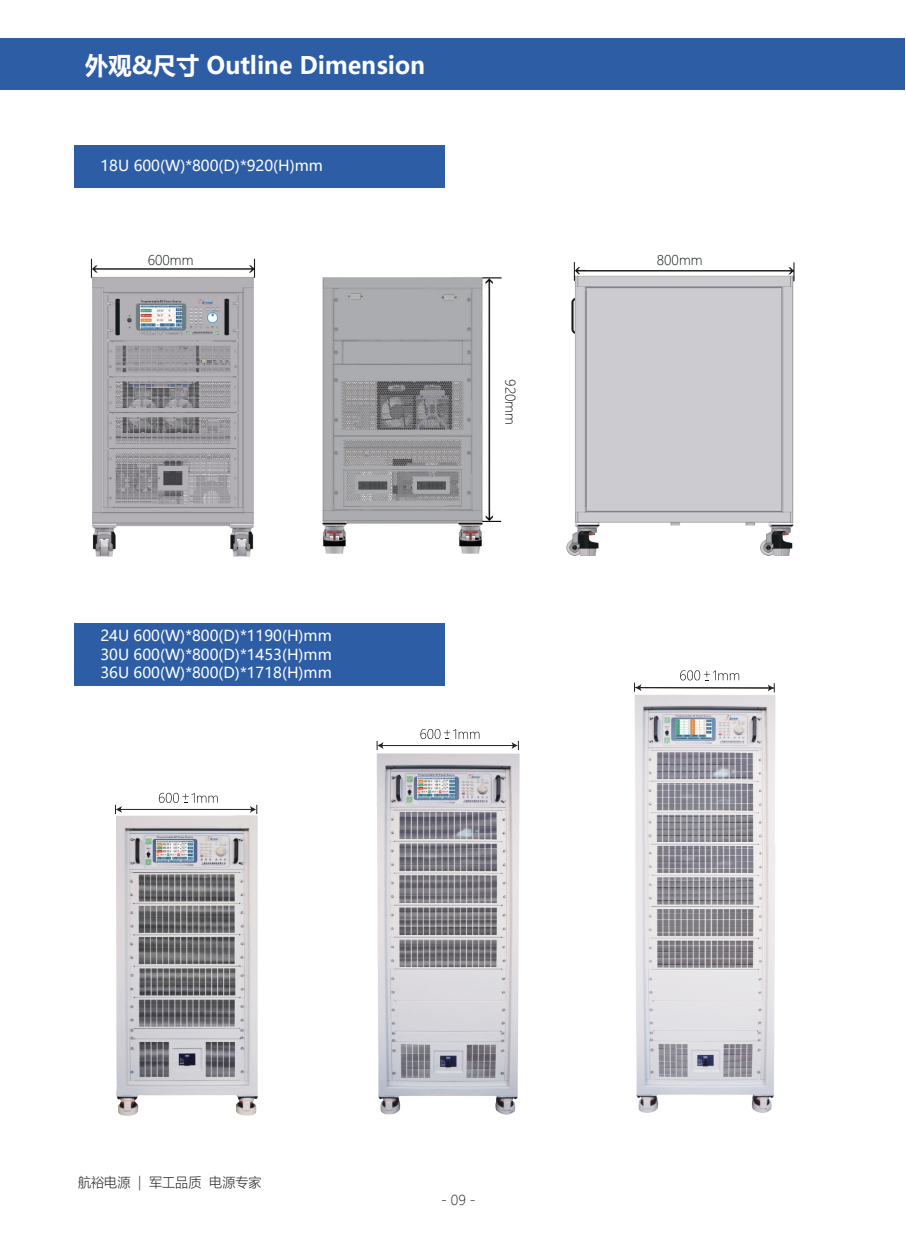
<style>
.page{position:relative;width:906px;height:1238px;background:#fff}
.page>*{position:absolute;margin:0;border:0;box-sizing:border-box;transform-origin:0 0}
.t1{font:700 24px "Microsoft Ya Hei";color:#fff}
.t2{font:15px/18px "Microsoft Ya Hei";color:#fff;text-align:justify}
.t3{font:300 13.5px "Microsoft Ya Hei";color:#262220}
.t4{font:300 13.5px "Microsoft Ya Hei";color:#241f1f}
.t5{font:300 13.2px "Microsoft Ya Hei";color:#121717}
</style>
<div class="page">
<div style="left:0;top:38px;width:905px;height:51px;background:#2c5da5"></div>
<div style="left:75px;top:145px;width:370px;height:43px;background:#2c5da5"></div>
<div style="left:75px;top:623px;width:370px;height:63px;background:#2c5da5"></div>
<img style="left:90px;top:258px;width:166px;height:299px">
<img style="left:566px;top:261px;width:229px;height:295px">
<img style="left:141px;top:305px;width:41px;height:23px">
<img style="left:115px;top:804px;width:143px;height:312px">
<img style="left:156px;top:840px;width:37px;height:21px">
<img style="left:376px;top:742px;width:144px;height:373px">
<svg style="left:159px;top:792px;width:59px;height:11px"></svg>
<hr style="left:381px;top:745px;width:132px;height:1px;background:#262220">
<svg style="left:377px;top:741px;width:6px;height:9px"></svg>
<svg style="left:511px;top:741px;width:8px;height:9px"></svg>
<svg style="left:420px;top:729px;width:59px;height:10px"></svg>
<img style="left:418px;top:777px;width:36px;height:21px">
<img style="left:634px;top:695px;width:141px;height:417px">
<hr style="left:639px;top:687px;width:130px;height:1px;background:#262220">
<svg style="left:634px;top:682px;width:7px;height:9px"></svg>
<svg style="left:767px;top:683px;width:8px;height:9px"></svg>
<svg style="left:680px;top:670px;width:59px;height:11px"></svg>
<img style="left:323px;top:277px;width:178px;height:276px">
<img style="left:195px;top:301px;width:18px;height:5px">
<img style="left:196px;top:299px;width:17px;height:6px">
<img style="left:205px;top:836px;width:17px;height:5px">
<svg style="left:206px;top:836px;width:13px;height:4px"></svg>
<img style="left:467px;top:773px;width:15px;height:5px">
<svg style="left:725px;top:715px;width:13px;height:5px"></svg>
<svg style="left:468px;top:774px;width:12px;height:4px"></svg>
<h1 class="t1" style="left:85px;top:48px;width:341px">外观&amp;尺寸 Outline Dimension</h1>
<p class="t2" style="left:100px;top:156px;width:224px">18U 600(W)*800(D)*920(H)mm</p>
<p class="t5" style="left:148px;top:251px;width:47px">600mm</p>
<p class="t5" style="left:519px;top:379px;width:47px;rotate:90deg">920mm</p>
<p class="t2" style="left:100px;top:626px;width:233px">24U 600(W)*800(D)*1190(H)mm 30U 600(W)*800(D)*1453(H)mm 36U 600(W)*800(D)*1718(H)mm</p>
<p class="t5" style="left:657px;top:251px;width:47px">800mm</p>
<p class="t3" style="left:78px;top:1173px;width:185px">航裕电源 | 军工品质 电源专家</p>
<p class="t4" style="left:441px;top:1191px;width:36px">- 09 -</p>
</div>
